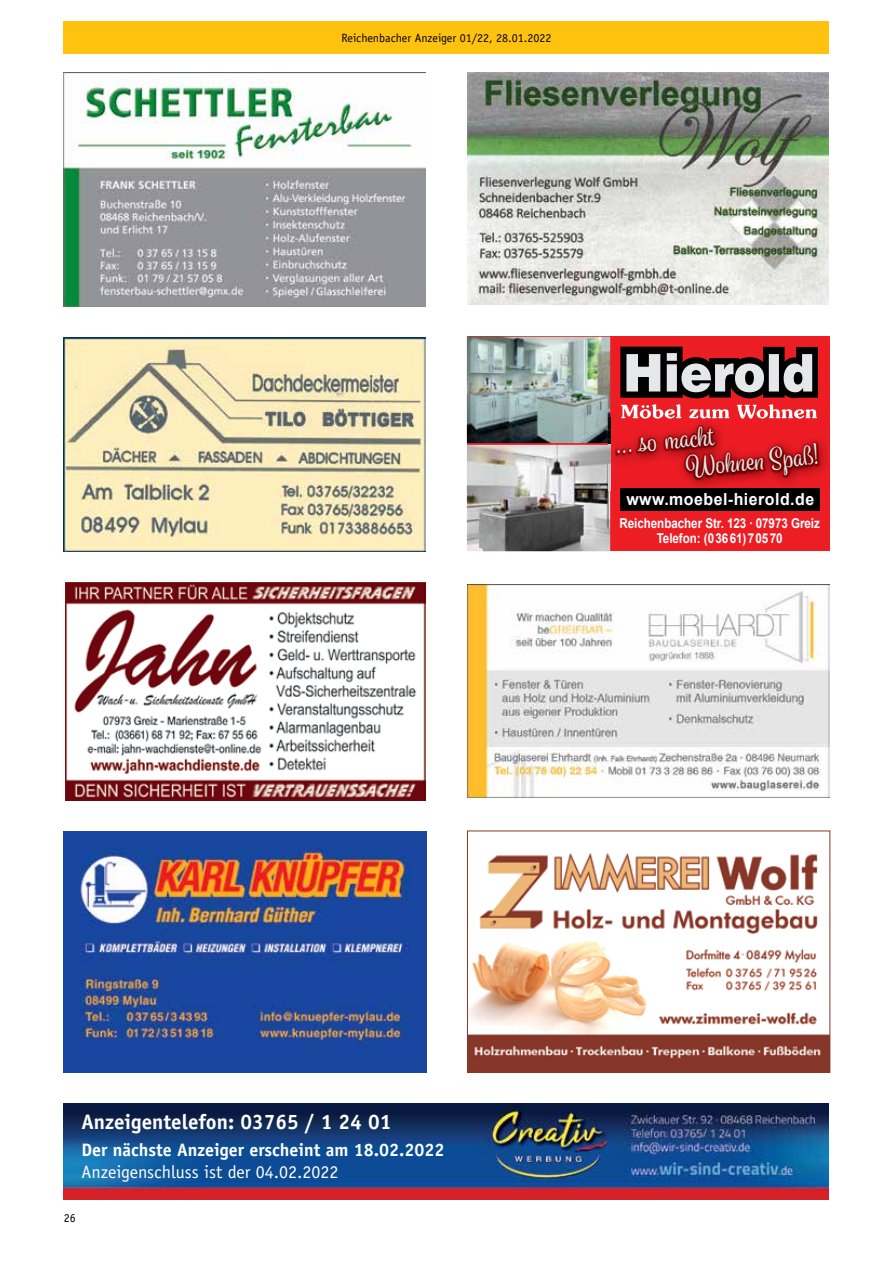
<style>
.page{position:relative;width:893px;height:1263px;background:#fff}
.page>*{position:absolute;margin:0;border:0;box-sizing:border-box;transform-origin:0 0}
.t1{font:27.9px/28.3px "Spumante";color:#e6e7e8;scale:.94 1}
.t2{font:700 21px "Officina Sans";color:#fff}
.t3{font:700 18px "Officina Sans";color:#fff}
.t4{font:18px "Officina Sans";color:#fff}
.t5{font:700 16.65px "Arial";letter-spacing:.03em;color:#fff;scale:.96 1}
.t6{font:700 13.65px/15.1px "Arial";letter-spacing:-.005em;color:#fff;text-align:center;scale:.85 1}
.t7{font:12px "Officina Sans";color:#000}
</style>
<div class="page">
<div style="left:64px;top:21px;width:765px;height:33px;background:#ffc20e"></div>
<img style="left:64px;top:1103px;width:765px;height:96px">
<img style="left:64px;top:72px;width:362px;height:234px">
<img style="left:467px;top:584px;width:362px;height:214px">
<img style="left:64px;top:338px;width:362px;height:213px">
<img style="left:64px;top:831px;width:362px;height:241px">
<img style="left:65px;top:582px;width:361px;height:218px">
<img style="left:467px;top:72px;width:362px;height:232px">
<img style="left:469px;top:853px;width:359px;height:218px">
<div style="left:467px;top:830px;width:363px;height:243px;border:1px solid #88382a"></div>
<div style="left:467px;top:337px;width:362px;height:214px;background:#ed1d24"></div>
<img style="left:467px;top:445px;width:143px;height:106px">
<img style="left:467px;top:337px;width:143px;height:106px">
<img style="left:609px;top:445px;width:1px;height:45px">
<svg style="left:609px;top:417px;width:1px;height:26px"></svg>
<img style="left:614px;top:420px;width:207px;height:68px">
<svg style="left:620px;top:347px;width:198px;height:72px"></svg>
<div style="left:620px;top:488px;width:200px;height:22px;background:#000"></div>
<p class="t7" style="left:341px;top:31px;width:212px">Reichenbacher Anzeiger 01/22, 28.01.2022</p>
<h1 class="t1" style="left:682px;top:424px;width:142px;text-indent:-68px;rotate:-5deg">... so macht<br>Wohnen Spaß!</h1>
<p class="t5" style="left:626px;top:489px;width:197px">www.moebel-hierold.de</p>
<p class="t6" style="left:619px;top:515px;width:237px">Reichenbacher Str. 123 · 07973 Greiz<br>Telefon: (0 36 61) 7 05 70</p>
<h2 class="t2" style="left:81px;top:1109px;width:312px">Anzeigentelefon: 03765 / 1 24 01</h2>
<h3 class="t3" style="left:81px;top:1139px;width:365px">Der nächste Anzeiger erscheint am 18.02.2022</h3>
<h3 class="t4" style="left:81px;top:1161px;width:259px">Anzeigenschluss ist der 04.02.2022</h3>
<p class="t7" style="left:64px;top:1211px;width:13px">26</p>
</div>
